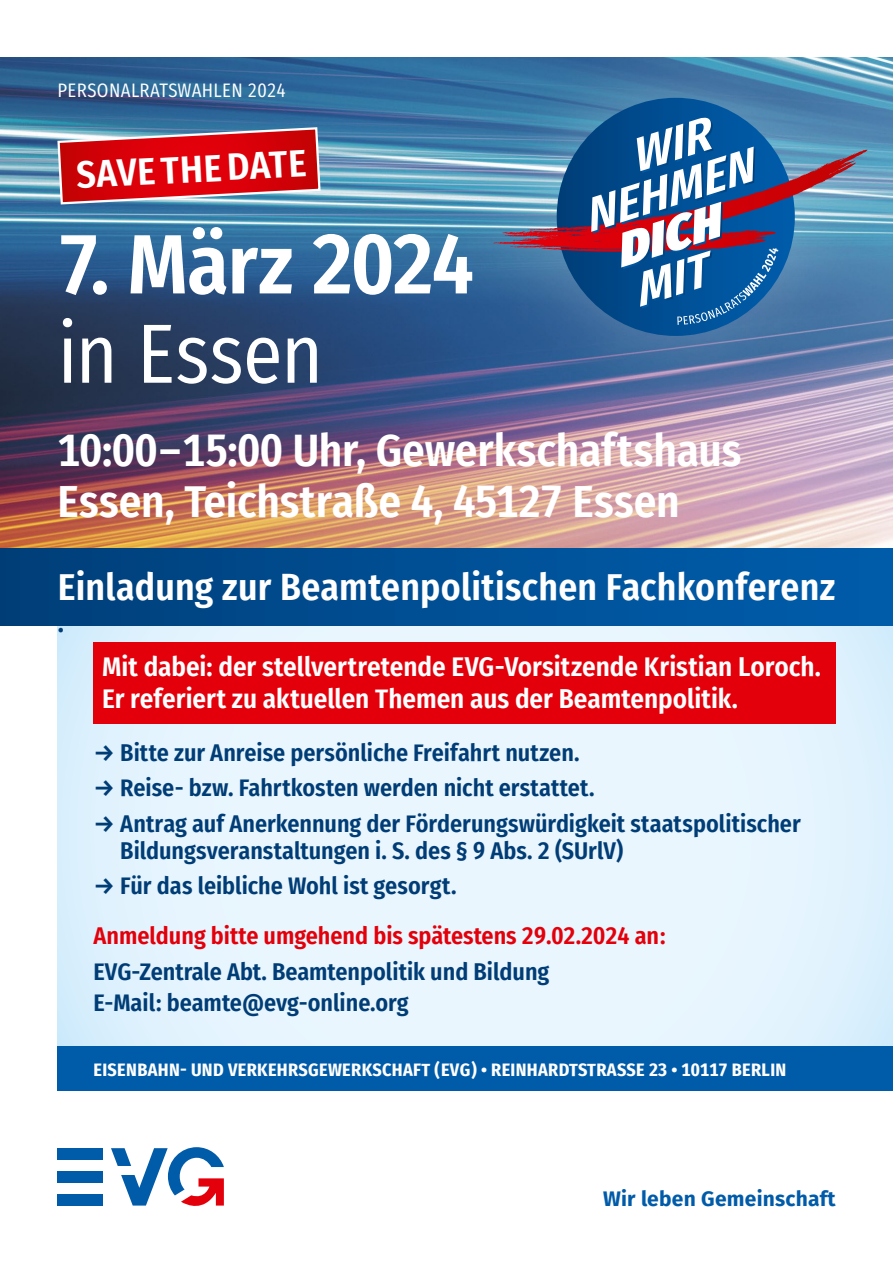
<style>
.page{position:relative;width:893px;height:1263px;background:#fff}
.page>*{position:absolute;margin:0;border:0;box-sizing:border-box;transform-origin:0 0}
.t1{font:600 84px "Fira Sans Condensed";letter-spacing:-.02em;color:#fff}
.t2{font:84px "Fira Sans Condensed";letter-spacing:-.01em;color:#fff}
.t3{font:600 45px/51px "Fira Sans Condensed";letter-spacing:-.005em;color:#fff}
.t4{font:600 38.25px "Fira Sans Condensed";color:#fff}
.t5{font:600 37.5px "Fira Sans Condensed";letter-spacing:.005em;color:#fff}
.t6{font:600 27px/32px "Fira Sans Condensed";color:#fff}
.t7{font:600 27px "Fira Sans Condensed";color:#003d76}
.t8{font:600 24px/27px "Fira Sans Condensed";color:#003d76}
.t9{font:600 24px "Fira Sans Condensed";color:#e3000b}
.t10{font:700 21px "Fira Sans";letter-spacing:.01em;color:#005ba9}
.t11{font:19.5px "Fira Sans Condensed";letter-spacing:.02em;color:#fff}
.t12{font:700 18px "Fira Sans Condensed";letter-spacing:.02em;color:#fff}
</style>
<div class="page">
<svg style="left:111px;top:1147px;width:113px;height:59px"></svg>
<div style="left:57px;top:1148px;width:46px;height:12px;background:#005ba9"></div>
<div style="left:57px;top:1171px;width:46px;height:11px;background:#005ba9"></div>
<div style="left:57px;top:1194px;width:46px;height:11px;background:#005ba9"></div>
<img style="left:0;top:57px;width:893px;height:492px">
<svg style="left:57px;top:625px;width:836px;height:421px;background:#e5f3fd"></svg>
<div style="left:57px;top:1046px;width:836px;height:45px;background:#005ba9"></div>
<div style="left:0;top:549px;width:893px;height:76px;background:linear-gradient(to right,#003f7a,#005ead)"></div>
<div style="left:421px;top:20px;width:472px;height:394px;background:#fff;opacity:.2"></div>
<svg style="left:557px;top:98px;width:238px;height:238px;background:#1a417c"></svg>
<svg style="left:802px;top:150px;width:61px;height:25px;background:#7e738b"></svg>
<svg style="left:56px;top:126px;width:266px;height:80px;background:#c03440"></svg>
<div style="left:94px;top:642px;width:742px;height:82px;background:#e3000b"></div>
<svg style="left:591px;top:116px;width:188px;height:209px"></svg>
<p class="t11" style="left:57px;top:72px;width:230px">PERSONALRATSWAHLEN 2024</p>
<h3 class="t4" style="left:75px;top:144px;width:232px;rotate:-3deg">SAVE THE DATE</h3>
<h1 class="t1" style="left:57px;top:195px;width:418px">7. März 2024</h1>
<h1 class="t2" style="left:57px;top:276px;width:267px">in Essen</h1>
<h2 class="t3" style="left:57px;top:422px;width:685px">10:00–15:00 Uhr, Gewerkschaftshaus<br>Essen, Teichstraße 4, 45127 Essen</h2>
<h3 class="t5" style="left:58px;top:556px;width:779px">Einladung zur Beamtenpolitischen Fachkonferenz</h3>
<p class="t7" style="left:58px;top:600px;width:8px">.</p>
<p class="t6" style="left:102px;top:649px;width:720px">Mit dabei: der stellvertretende EVG-Vorsitzende Kristian Loroch.<br>Er referiert zu aktuellen Themen aus der Beamtenpolitik.</p>
<p class="t8" style="left:94px;top:737px;width:487px">→ Bitte zur Anreise persönliche Freifahrt nutzen.</p>
<p class="t8" style="left:94px;top:773px;width:502px">→ Reise- bzw. Fahrtkosten werden nicht erstattet.</p>
<p class="t8" style="left:120px;top:808px;width:682px;text-indent:-27px">→ Antrag auf Anerkennung der Förderungswürdigkeit staatspolitischer<br>Bildungsveranstaltungen i. S. des § 9 Abs. 2 (SUrlV)</p>
<p class="t8" style="left:94px;top:871px;width:365px">→ Für das leibliche Wohl ist gesorgt.</p>
<p class="t9" style="left:94px;top:916px;width:574px">Anmeldung bitte umgehend bis spätestens 29.02.2024 an:</p>
<p class="t8" style="left:94px;top:954px;width:457px;line-height:31.2px">EVG-Zentrale Abt. Beamtenpolitik und Bildung<br>E-Mail: beamte@evg-online.org</p>
<p class="t12" style="left:94px;top:1054px;width:694px">EISENBAHN- UND VERKEHRSGEWERKSCHAFT (EVG) • REINHARDTSTRASSE 23 • 10117 BERLIN</p>
<p class="t10" style="left:603px;top:1180px;width:234px">Wir leben Gemeinschaft</p>
</div>
